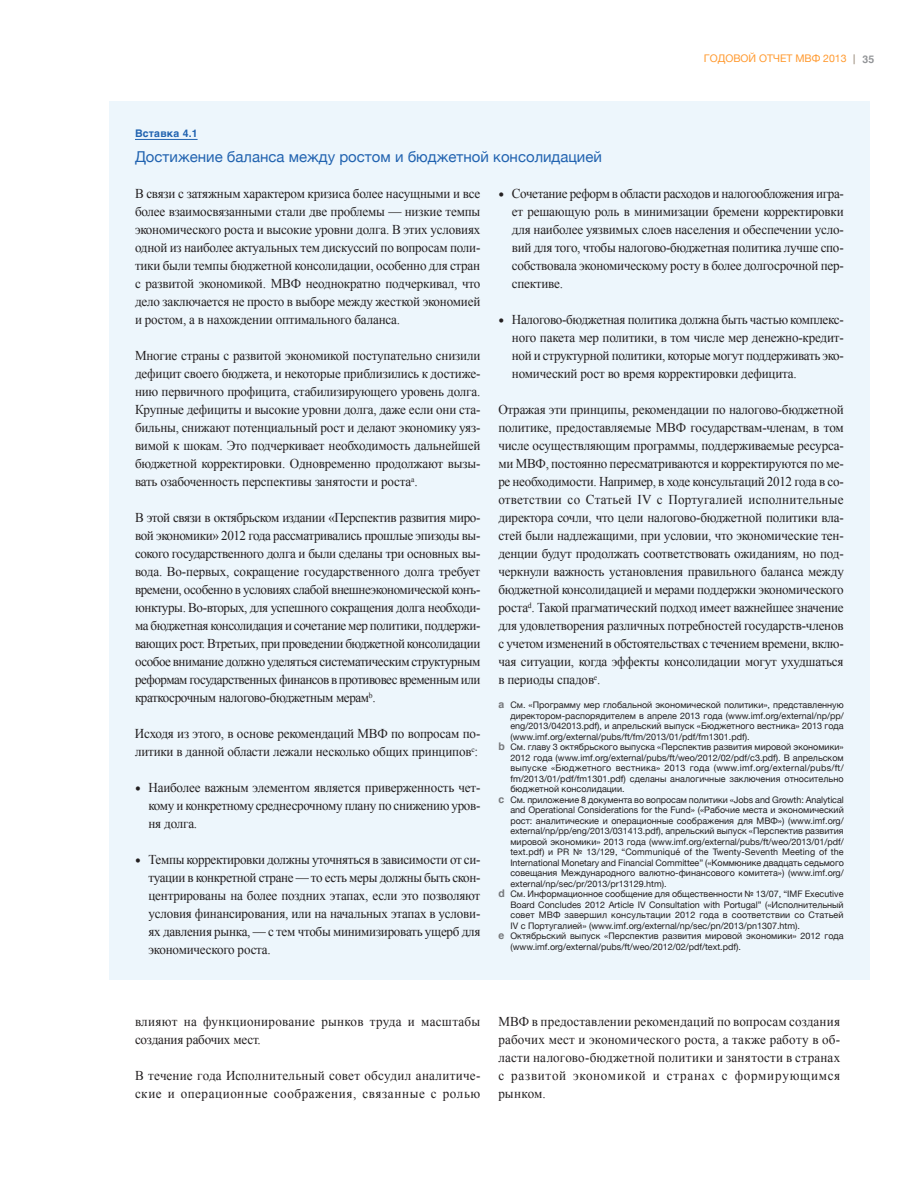
<style>
.page{position:relative;width:918px;height:1188px;background:#fff}
.page>*{position:absolute;margin:0;border:0;box-sizing:border-box;transform-origin:0 0}
.t1{font:15px "Helvetica Neue";color:#2163b0}
.t2{font:13.5px/18px "Times New Roman";letter-spacing:-.015em;color:#231f20;text-align:justify}
.t3{font:13.5px/18px "Times New Roman";letter-spacing:.03em;color:#231f20}
.t4{font:13.5px/18px "Times New Roman";letter-spacing:.02em;color:#231f20}
.t5{font:10.5px "Helvetica Neue";color:#ff992e}
.t6{font:700 10.5px "Helvetica";color:#2163b0}
.t7{font:9px "Helvetica Neue";color:#231f20}
.t8{font:9px "Helvetica Neue";letter-spacing:.03em;color:#231f20}
.s1{font-family:"Arial Narrow Cyr";color:#7c6954}
.s2{font-family:"Helvetica";font-weight:700;color:#939598}
.s3{font-size:16.8px}
.s4{font-family:"Helvetica";font-weight:700;font-size:10.5px;color:#76787b}
</style>
<div class="page">
<div style="left:109px;top:102px;width:761px;height:878px;background:#edf6fc"></div>
<hr style="left:135px;top:139px;width:63px;height:1px;background:#2163b0">
<p class="t5" style="left:704px;top:52px;width:172px">ГОДОВОЙ ОТЧЕТ МВФ 2013 <span class="s1">|</span> <span class="s2">35</span></p>
<p class="t6" style="left:135px;top:125px;width:64px">Вставка 4.1</p>
<p class="t1" style="left:135px;top:148px;width:469px">Достижение баланса между ростом и бюджетной консолидацией</p>
<p class="t2" style="left:135px;top:184px;width:347px">В связи с затяжным характером кризиса более насущными и все более взаимосвязанными стали две проблемы — низкие темпы экономического роста и высокие уровни долга. В этих условиях одной из наиболее актуальных тем дискуссий по вопросам поли&shy;тики были темпы бюджетной консолидации, особенно для стран с развитой экономикой. МВФ неоднократно подчеркивал, что дело заключается не просто в выборе между жесткой экономией и ростом, а в нахождении оптимального баланса.</p>
<p class="t2" style="left:135px;top:346px;width:347px">Многие страны с развитой экономикой поступательно снизили дефицит своего бюджета, и некоторые приблизились к достиже&shy;нию первичного профицита, стабилизирующего уровень долга.<br>Крупные дефициты и высокие уровни долга, даже если они ста&shy;бильны, снижают потенциальный рост и делают экономику уяз&shy;вимой к шокам. Это подчеркивает необходимость дальнейшей бюджетной корректировки. Одновременно продолжают вызы&shy;вать озабоченность перспективы занятости и роста<sup>a</sup>.</p>
<p class="t2" style="left:135px;top:508px;width:347px">В этой связи в октябрьском издании «Перспектив развития миро&shy;вой экономики» 2012 года рассматривались прошлые эпизоды вы&shy;сокого государственного долга и были сделаны три основных вы&shy;вода. Во-первых, сокращение государственного долга требует времени, особенно в условиях слабой внешнеэкономической конъ&shy;юнктуры. Во-вторых, для успешного сокращения долга необходи&shy;ма бюджетная консолидация и сочетание мер политики, поддержи&shy;вающих рост. Втретьих, при проведении бюджетной консолидации особое внимание должно уделяться систематическим структурным реформам государственных финансов в противовес временным или краткосрочным налогово-бюджетным мерам<sup>b</sup>.</p>
<p class="t2" style="left:135px;top:724px;width:347px">Исходя из этого, в основе рекомендаций МВФ по вопросам по&shy;литики в данной области лежали несколько общих принципов<sup>c</sup>:</p>
<p class="t2" style="left:148px;top:778px;width:333px;text-indent:-14px"><span class="s3">•</span> Наиболее важным элементом является приверженность чет&shy;кому и конкретному среднесрочному плану по снижению уров&shy;ня долга.</p>
<p class="t2" style="left:148px;top:850px;width:333px;text-indent:-14px"><span class="s3">•</span> Темпы корректировки должны уточняться в зависимости от си&shy;туации в конкретной стране — то есть меры должны быть скон&shy;центрированы на более поздних этапах, если это позволяют условия финансирования, или на начальных этапах в услови&shy;ях давления рынка, — с тем чтобы минимизировать ущерб для экономического роста.</p>
<p class="t2" style="left:512px;top:184px;width:333px;text-indent:-14px"><span class="s3">•</span> Сочетание реформ в области расходов и налогообложения игра&shy;ет решающую роль в минимизации бремени корректировки для наиболее уязвимых слоев населения и обеспечении усло&shy;вий для того, чтобы налогово-бюджетная политика лучше спо&shy;собствовала экономическому росту в более долгосрочной пер&shy;спективе.</p>
<p class="t2" style="left:512px;top:310px;width:333px;text-indent:-14px"><span class="s3">•</span> Налогово-бюджетная политика должна быть частью комплекс&shy;ного пакета мер политики, в том числе мер денежно-кредит&shy;ной и структурной политики, которые могут поддерживать эко&shy;номический рост во время корректировки дефицита.</p>
<p class="t2" style="left:498px;top:400px;width:347px">Отражая эти принципы, рекомендации по налогово-бюджетной политике, предоставляемые МВФ государствам-членам, в том числе осуществляющим программы, поддерживаемые ресурса&shy;ми МВФ, постоянно пересматриваются и корректируются по ме&shy;ре необходимости. Например, в ходе консультаций 2012 года в со&shy;ответствии со Статьей IV с Португалией исполнительные директора сочли, что цели налогово-бюджетной политики вла&shy;стей были надлежащими, при условии, что экономические тен&shy;денции будут продолжать соответствовать ожиданиям, но под&shy;черкнули важность установления правильного баланса между бюджетной консолидацией и мерами поддержки экономического роста<sup>d</sup>. Такой прагматический подход имеет важнейшее значение для удовлетворения различных потребностей государств-членов с учетом изменений в обстоятельствах с течением времени, вклю&shy;чая ситуации, когда эффекты консолидации могут ухудшаться в периоды спадов<sup>e</sup>.</p>
<p class="t7" style="left:498px;top:699px;width:347px"><span class="s4">a</span> См. «П рограмму мер глобальной экономической политики», представленную</p>
<p class="t7" style="left:510px;top:710px;width:335px">директором-распорядителем в апреле 2013 года (www.imf.org/external/np/pp/</p>
<p class="t7" style="left:510px;top:720px;width:335px">eng/2013/042013.pdf), и апрельский выпуск «Бюджетного вестника» 2013 года</p>
<p class="t7" style="left:510px;top:731px;width:241px">(www.imf.org/external/pubs/ft/fm/2013/01/pdf/fm1301.pdf).</p>
<p class="t7" style="left:498px;top:741px;width:347px"><span class="s4">b</span> См. главу 3 октябрьского выпуска «Перспектив развития мировой экономики»</p>
<p class="t7" style="left:510px;top:752px;width:335px">2012 года (www.imf.org/external/pubs/ft/weo/2012/02/pdf/c3.pdf). В апрельском</p>
<p class="t8" style="left:510px;top:762px;width:335px">выпуске «Бюджетного вестника» 2013 года (www.imf.org/external/pubs/ft/</p>
<p class="t7" style="left:510px;top:773px;width:335px">fm/2013/01/pdf/fm1301.pdf) сделаны аналогичные заключения относительно</p>
<p class="t7" style="left:510px;top:783px;width:116px">бюджетной консолидации.</p>
<p class="t7" style="left:498px;top:794px;width:347px"><span class="s4">c</span> См. приложение 8 документа во вопросам политики «Jobs and Growth: Analytical</p>
<p class="t7" style="left:510px;top:804px;width:335px">and Operational Considerations for the Fund» («Рабочие места и экономический</p>
<p class="t7" style="left:510px;top:815px;width:335px">рост: аналитические и операционные соображения для МВФ») (www.imf.org/</p>
<p class="t7" style="left:510px;top:825px;width:335px">external/np/pp/eng/2013/031413.pdf), апрельский выпуск «П ерспектив развития</p>
<p class="t7" style="left:510px;top:836px;width:335px">мировой экономики» 2013 года (www.imf.org/external/pubs/ft/weo/2013/01/pdf/</p>
<p class="t7" style="left:510px;top:846px;width:335px">text.pdf) и PR № 13/129, “Communiqué of the Twenty-Seventh Meeting of the</p>
<p class="t7" style="left:510px;top:857px;width:335px">International Monetary and Financial Committee” («Коммюнике двадцать седьмого</p>
<p class="t7" style="left:510px;top:867px;width:335px">совещания М еждународного валютно-финансового комитета») (www.imf.org/</p>
<p class="t7" style="left:510px;top:878px;width:158px">external/np/sec/pr/2013/pr13129.htm).</p>
<p class="t7" style="left:498px;top:888px;width:347px"><span class="s4">d</span> См. И нформационное сообщение для общественности № 13/07, “IMF Executive</p>
<p class="t7" style="left:510px;top:899px;width:335px">Board Concludes 2012 Article IV Consultation with Portugal” («Исполнительный</p>
<p class="t7" style="left:510px;top:909px;width:335px">совет МВФ завершил консультации 2012 года в соответствии со Статьей</p>
<p class="t7" style="left:510px;top:920px;width:291px">IV с П ортугалией» (www.imf.org/external/np/sec/pn/2013/pn1307.htm).</p>
<p class="t7" style="left:498px;top:930px;width:347px"><span class="s4">e</span> Октябрьский выпуск «Перспектив развития мировой экономики» 2012 года</p>
<p class="t7" style="left:510px;top:941px;width:232px">(www.imf.org/external/pubs/ft/weo/2012/02/pdf/text.pdf).</p>
<p class="t4" style="left:135px;top:1012px;width:347px">влияют на функционирование рынков труда и масштабы создания рабочих мест.</p>
<p class="t3" style="left:135px;top:1066px;width:347px">В течение года Исполнительный совет обсудил аналитиче&shy;ские и операционные соображения, связанные с ролью</p>
<p class="t2" style="left:498px;top:1012px;width:343px">МВФ в предоставлении рекомендаций по вопросам создания рабочих мест и экономического роста, а также работу в об&shy;ласти налогово-бюджетной политики и занятости в странах с развитой экономикой и странах с формирующимся рынком.</p>
</div>
